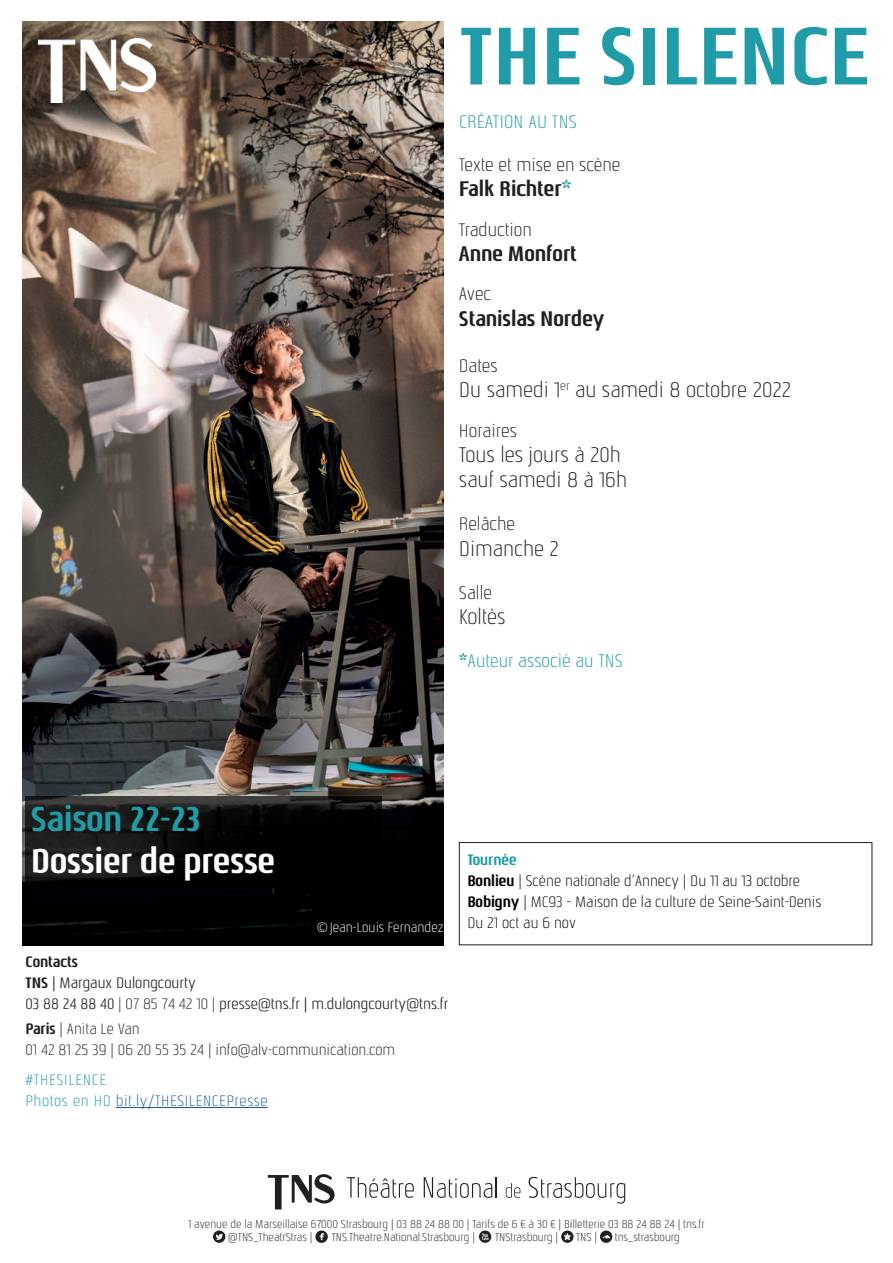
<style>
.page{position:relative;width:893px;height:1263px;background:#fff}
.page>*{position:absolute;margin:0;border:0;box-sizing:border-box;transform-origin:0 0}
.t1{font:700 81px "Nautikka";color:#1f9ca8}
.t2{font:700 34.2px "Nautikka";color:#fff}
.t3{font:700 34.2px "Nautikka";color:#1f9ca8}
.t4{font:300 21px/25.2px "Nautikka";color:#231f20}
.t5{font:700 21px "Nautikka";color:#231f20}
.t6{font:300 18px "Nautikka";color:#231f20}
.t7{font:300 18px "Nautikka";color:#1f9ca8}
.t8{font:300 15px/21px "Nautikka";color:#000}
.t9{font:15px/21px "Nautikka";color:#231f20}
.t10{font:300 15px/21px "Nautikka";color:#231f20}
.t11{font:300 15px/21px "Nautikka";letter-spacing:.04em;color:#175d9e}
.t12{font:300 13.5px "Nautikka";color:#fff}
.t13{font:300 11.25px/12.5px "Nautikka";color:#231f20}
.s1{color:#1f9ca8}
.s2{font-weight:700}
.s3{font-weight:300}
.s4{font-weight:700;color:#1f9ca8}
</style>
<div class="page">
<img style="left:23px;top:21px;width:421px;height:924px">
<hr style="left:116px;top:1107px;width:152px;height:1px;background:#175d9e">
<svg style="left:26px;top:796px;width:356px;height:92px;background:#0f0f0e"></svg>
<svg style="left:268px;top:1174px;width:67px;height:35px"></svg>
<svg style="left:347px;top:1177px;width:67px;height:21px"></svg>
<svg style="left:424px;top:1177px;width:73px;height:21px"></svg>
<svg style="left:506px;top:1183px;width:14px;height:15px"></svg>
<svg style="left:529px;top:1177px;width:96px;height:26px"></svg>
<svg style="left:213px;top:1230px;width:12px;height:13px"></svg>
<svg style="left:315px;top:1230px;width:13px;height:13px"></svg>
<svg style="left:479px;top:1230px;width:12px;height:13px"></svg>
<svg style="left:561px;top:1230px;width:12px;height:13px"></svg>
<svg style="left:600px;top:1230px;width:12px;height:13px"></svg>
<div style="left:459px;top:842px;width:413px;height:103px;border:1px solid #231f20"></div>
<img style="left:38px;top:39px;width:117px;height:63px">
<h1 class="t1" style="left:459px;top:5px;width:411px">THE SILENCE</h1>
<h3 class="t7" style="left:459px;top:111px;width:119px">CRÉATION AU TNS</h3>
<h3 class="t6" style="left:459px;top:154px;width:163px">Texte et mise en scène</h3>
<h3 class="t5" style="left:459px;top:176px;width:114px">Falk Richter<span class="s1">*</span></h3>
<h3 class="t6" style="left:459px;top:219px;width:74px">Traduction</h3>
<h3 class="t5" style="left:459px;top:240px;width:119px">Anne Monfort</h3>
<h3 class="t6" style="left:459px;top:283px;width:34px">Avec</h3>
<h3 class="t5" style="left:459px;top:305px;width:147px">Stanislas Nordey</h3>
<h3 class="t6" style="left:459px;top:355px;width:40px">Dates</h3>
<h3 class="t4" style="left:459px;top:377px;width:334px">Du samedi 1<sup>er</sup> au samedi 8 octobre 2022</h3>
<h3 class="t6" style="left:459px;top:420px;width:59px">Horaires</h3>
<h3 class="t4" style="left:459px;top:442px;width:170px">Tous les jours à 20h sauf samedi 8 à 16h</h3>
<h3 class="t6" style="left:459px;top:513px;width:58px">Relâche</h3>
<h3 class="t4" style="left:459px;top:535px;width:102px">Dimanche 2</h3>
<h3 class="t6" style="left:459px;top:582px;width:35px">Salle</h3>
<h3 class="t4" style="left:459px;top:604px;width:48px">Koltès</h3>
<h3 class="t7" style="left:459px;top:649px;width:166px"><span class="s2">*</span>Auteur associé au TNS</h3>
<h2 class="t3" style="left:31px;top:798px;width:172px">Saison 22-23</h2>
<h2 class="t2" style="left:31px;top:839px;width:246px">Dossier de presse</h2>
<p class="t12" style="left:317px;top:920px;width:128px">©Jean-Louis Fernandez</p>
<h3 class="t9" style="left:26px;top:951px;width:424px"><span class="s2">Contacts<br>TNS</span> | Margaux Dulongcourty<br>03 88 24 88 40 <span class="s3">| 07 85 74 42 10 |</span> presse@tns.fr | m.dulongcourty@tns.fr</h3>
<h3 class="t10" style="left:26px;top:1019px;width:371px"><span class="s2">Paris</span> | Anita Le Van<br>01 42 81 25 39 | 06 20 55 35 24 | info@alv-communication.com</h3>
<h3 class="t11" style="left:26px;top:1069px;width:244px"><span class="s1">#THESILENCE<br>Photos en HD</span> bit.ly/THESILENCEPresse</h3>
<h3 class="t8" style="left:467px;top:849px;width:355px"><span class="s4">Tournée<br></span><span class="s2">Bonlieu</span> | Scène nationale d’Annecy | Du 11 au 13 octobre <span class="s2">Bobigny</span> | MC93 – Maison de la culture de Seine-Saint-Denis Du 21 oct au 6 nov</h3>
<p class="t13" style="left:228px;top:1218px;width:478px;text-indent:-40px">1 avenue de la Marseillaise 67000 Strasbourg | 03 88 24 88 00 | Tarifs de 6 € à 30 € | Billetterie 03 88 24 88 24 | tns.fr @TNS_TheatrStras |</p>
<p class="t13" style="left:332px;top:1230px;width:145px">TNS.Theatre.National.Strasbourg |</p>
<p class="t13" style="left:495px;top:1230px;width:65px">TNStrasbourg |</p>
<p class="t13" style="left:576px;top:1230px;width:23px">TNS |</p>
<p class="t13" style="left:615px;top:1230px;width:67px">tns_strasbourg</p>
</div>
